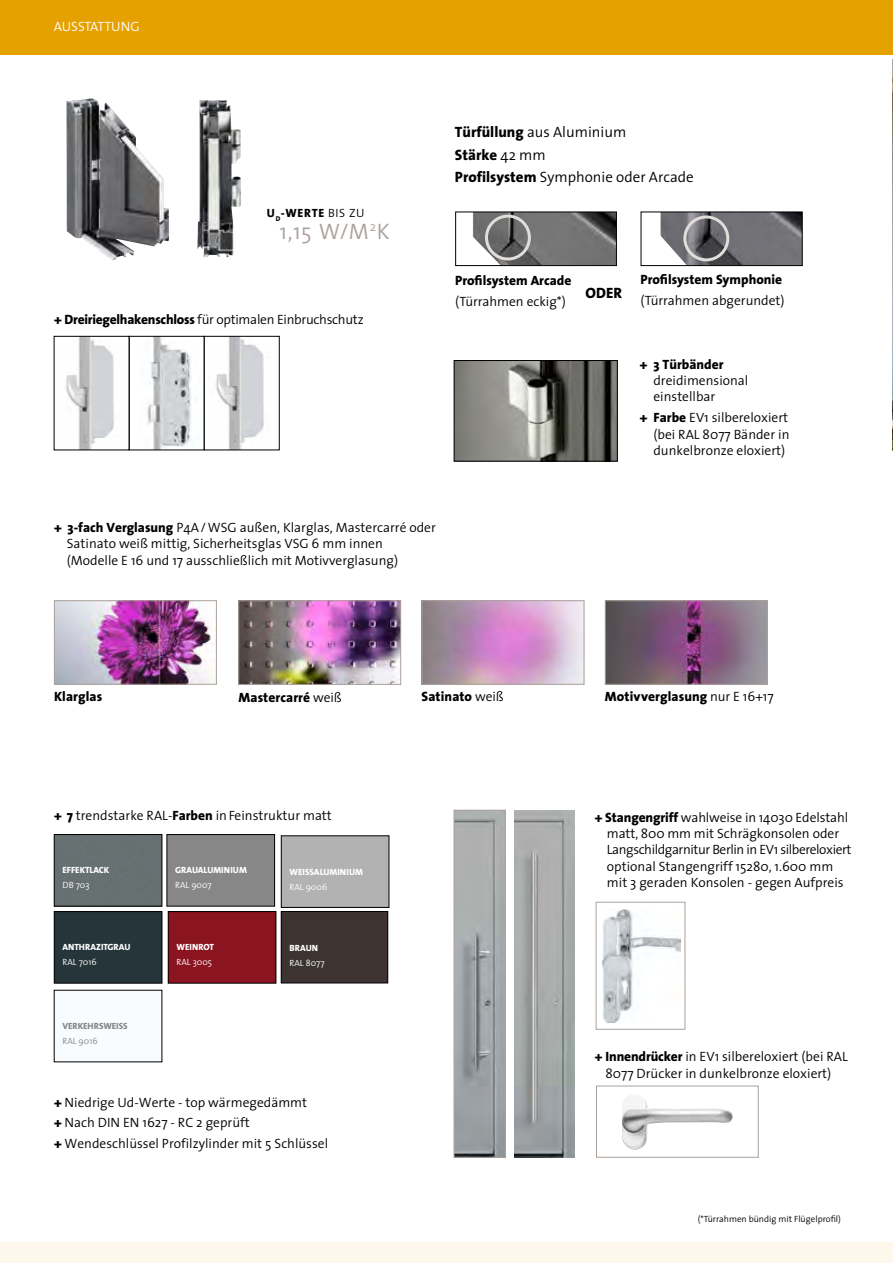
<style>
.page{position:relative;width:893px;height:1263px;background:#fff}
.page>*{position:absolute;margin:0;border:0;box-sizing:border-box;transform-origin:0 0}
.t1{font:300 22.5px "The Sans";color:#aca19a}
.t2{font:300 15px/22.2px "The Sans";color:#000}
.t3{font:800 15px "The Sans";color:#000}
.t4{font:300 13.5px/16.2px "The Sans";color:#000}
.t5{font:800 13.5px "The Sans";color:#000}
.t6{font:300 13.5px "The Sans";letter-spacing:-.02em;color:#000}
.t7{font:300 13.5px "The Sans";letter-spacing:-.01em;color:#fff}
.t8{font:800 12px "The Sans";letter-spacing:.06em;color:#000}
.t9{font:9px "The Sans Extra Bold Caps";color:#fff}
.t10{font:300 9px "The Sans";color:#fff}
.t11{font:300 9px "The Sans";color:#000}
.t12{font:9px "The Sans Extra Bold Caps";color:#878787}
.t13{font:300 9px "The Sans";color:#878787}
.s1{font-weight:300}
.s2{font-weight:800}
</style>
<div class="page">
<img style="left:892px;top:60px;width:1px;height:390px">
<hr style="left:892px;top:450px;width:1px;height:783px;background:#fdf6ea">
<div style="left:0;top:0;width:893px;height:54px;background:#e5a100"></div>
<div style="left:0;top:1242px;width:893px;height:21px;background:#fdf6ea"></div>
<img style="left:240px;top:602px;width:159px;height:81px">
<div style="left:238px;top:600px;width:163px;height:85px;border:1px solid #aca19a"></div>
<img style="left:607px;top:602px;width:159px;height:81px">
<div style="left:605px;top:600px;width:163px;height:85px;border:1px solid #aca19a"></div>
<div style="left:422px;top:600px;width:162px;height:85px;border:1px solid #aca19a"></div>
<img style="left:66px;top:98px;width:103px;height:162px">
<img style="left:197px;top:100px;width:37px;height:157px">
<img style="left:660px;top:214px;width:140px;height:50px">
<div style="left:641px;top:212px;width:161px;height:54px;border:1px solid #000"></div>
<img style="left:473px;top:214px;width:142px;height:50px">
<div style="left:455px;top:212px;width:162px;height:54px;border:1px solid #000"></div>
<div style="left:485px;top:215px;width:46px;height:45px;border:3px solid #e1dddb;border-radius:50%"></div>
<div style="left:683px;top:215px;width:46px;height:46px;border:3px solid #e1dddb;border-radius:50%"></div>
<img style="left:456px;top:362px;width:159px;height:97px">
<div style="left:454px;top:360px;width:163px;height:101px;border:1px solid #000"></div>
<img style="left:147px;top:338px;width:45px;height:110px">
<div style="left:129px;top:336px;width:75px;height:114px;border:1px solid #000"></div>
<img style="left:65px;top:338px;width:49px;height:110px">
<img style="left:216px;top:338px;width:51px;height:110px">
<div style="left:204px;top:336px;width:75px;height:114px;border:1px solid #000"></div>
<img style="left:56px;top:602px;width:159px;height:81px">
<div style="left:54px;top:600px;width:163px;height:85px;border:1px solid #aca19a"></div>
<div style="left:283px;top:913px;width:103px;height:68px;background:#3d3431"></div>
<div style="left:281px;top:911px;width:107px;height:72px;border:1px solid #000"></div>
<div style="left:168px;top:911px;width:108px;height:72px;background:#8a141f"></div>
<div style="left:168px;top:911px;width:108px;height:72px;border:1px solid #000"></div>
<div style="left:56px;top:836px;width:104px;height:68px;background:#677071"></div>
<div style="left:54px;top:834px;width:108px;height:72px;border:1px solid #000"></div>
<div style="left:54px;top:911px;width:108px;height:72px;background:#253539"></div>
<div style="left:54px;top:911px;width:108px;height:72px;border:1px solid #000"></div>
<div style="left:167px;top:834px;width:108px;height:72px;background:#878787"></div>
<div style="left:167px;top:834px;width:108px;height:72px;border:1px solid #000"></div>
<div style="left:281px;top:836px;width:108px;height:71px;background:#b3b2b2"></div>
<div style="left:54px;top:990px;width:108px;height:72px;background:#f9fcff"></div>
<img style="left:456px;top:812px;width:47px;height:343px">
<div style="left:454px;top:810px;width:51px;height:347px;border:1px solid #aca19a"></div>
<img style="left:622px;top:1097px;width:111px;height:53px">
<div style="left:596px;top:1086px;width:163px;height:72px;border:1px solid #aca19a"></div>
<img style="left:514px;top:810px;width:61px;height:347px">
<img style="left:602px;top:909px;width:79px;height:113px">
<div style="left:596px;top:902px;width:89px;height:128px;border:1px solid #aca19a"></div>
<p class="t7" style="left:54px;top:18px;width:87px">AUSSTATTUNG</p>
<p class="t8" style="left:267px;top:205px;width:99px">U<sub>D</sub>-WERTE <span class="s1">BIS ZU</span></p>
<h1 class="t1" style="left:280px;top:217px;width:112px">1,15 W/M<sup>2</sup>K</h1>
<p class="t6" style="left:54px;top:311px;width:311px"><span class="s2">+ Dreiriegelhakenschloss</span> für optimalen Einbruchschutz</p>
<p class="t2" style="left:455px;top:121px;width:240px"><span class="s2">Türfüllung</span> aus Aluminium<br><span class="s2">Stärke</span> 42 mm<br><span class="s2">Profilsystem</span> Symphonie oder Arcade</p>
<p class="t5" style="left:455px;top:272px;width:118px">Profilsystem Arcade</p>
<p class="t4" style="left:455px;top:293px;width:112px">(Türrahmen eckig*)</p>
<p class="t3" style="left:586px;top:283px;width:38px">ODER</p>
<p class="t5" style="left:640px;top:271px;width:143px">Profilsystem Symphonie</p>
<p class="t4" style="left:640px;top:293px;width:146px">(Türrahmen abgerundet)</p>
<p class="t5" style="left:640px;top:356px;width:85px">+ 3 Türbänder</p>
<p class="t4" style="left:653px;top:373px;width:96px">dreidimensional einstellbar</p>
<p class="t4" style="left:653px;top:410px;width:137px;text-align:justify;text-indent:-14px"><span class="s2">+ Farbe</span> EV1 silbereloxiert (bei RAL 8077 Bänder in dunkelbronze eloxiert)</p>
<p class="t4" style="left:67px;top:520px;width:371px;text-indent:-13px"><span class="s2">+ 3-fach Verglasung</span> P4A / WSG außen, Klarglas, Mastercarré oder<br>Satinato weiß mittig, Sicherheitsglas VSG 6 mm innen (Modelle E 16 und 17 ausschließlich mit Motivverglasung)</p>
<p class="t5" style="left:54px;top:688px;width:50px">Klarglas</p>
<p class="t5" style="left:239px;top:689px;width:105px">Mastercarré <span class="s1">weiß</span></p>
<p class="t5" style="left:422px;top:688px;width:84px">Satinato <span class="s1">weiß</span></p>
<p class="t4" style="left:54px;top:808px;width:279px"><span class="s2">+ 7</span> trendstarke RAL-<span class="s2">Farben</span> in Feinstruktur matt</p>
<p class="t9" style="left:63px;top:864px;width:48px">EFFEKTLACK</p>
<p class="t10" style="left:63px;top:879px;width:29px">DB 703</p>
<p class="t9" style="left:63px;top:941px;width:69px">ANTHRAZITGRAU</p>
<p class="t10" style="left:63px;top:956px;width:36px">RAL 7016</p>
<p class="t12" style="left:63px;top:1020px;width:67px">VERKEHRSWEISS</p>
<p class="t13" style="left:63px;top:1035px;width:37px">RAL 9016</p>
<p class="t9" style="left:175px;top:864px;width:73px">GRAUALUMINIUM</p>
<p class="t10" style="left:175px;top:879px;width:38px">RAL 9007</p>
<p class="t9" style="left:177px;top:941px;width:39px">WEINROT</p>
<p class="t10" style="left:177px;top:956px;width:37px">RAL 3005</p>
<p class="t9" style="left:290px;top:866px;width:75px">WEISSALUMINIUM</p>
<p class="t10" style="left:290px;top:881px;width:39px">RAL 9006</p>
<p class="t9" style="left:290px;top:942px;width:30px">BRAUN</p>
<p class="t10" style="left:290px;top:957px;width:36px">RAL 8077</p>
<p class="t4" style="left:54px;top:1092px;width:276px;line-height:20.4px"><span class="s2">+</span> Niedrige Ud-Werte - top wärmegedämmt<br><span class="s2">+</span> Nach DIN EN 1627 - RC 2 geprüft<br><span class="s2">+</span> Wendeschlüssel Profilzylinder mit 5 Schlüssel</p>
<p class="t5" style="left:605px;top:688px;width:170px">Motivverglasung <span class="s1">nur E 16+17</span></p>
<p class="t4" style="left:607px;top:809px;width:246px;text-indent:-12px"><span class="s2">+ Stangengriff</span> wahlweise in 14030 Edelstahl matt, 800 mm mit Schrägkonsolen oder Langschildgarnitur Berlin in EV1 silbereloxiert optional Stangengriff 15280, 1.600 mm mit 3 geraden Konsolen - gegen Aufpreis</p>
<p class="t4" style="left:595px;top:1049px;width:254px;text-align:center"><span class="s2">+ Innendrücker</span> in EV1 silbereloxiert (bei RAL<br>8077 Drücker in dunkelbronze eloxiert)</p>
<p class="t11" style="left:698px;top:1213px;width:145px">(*Türrahmen bündig mit Flügelprofil)</p>
</div>
